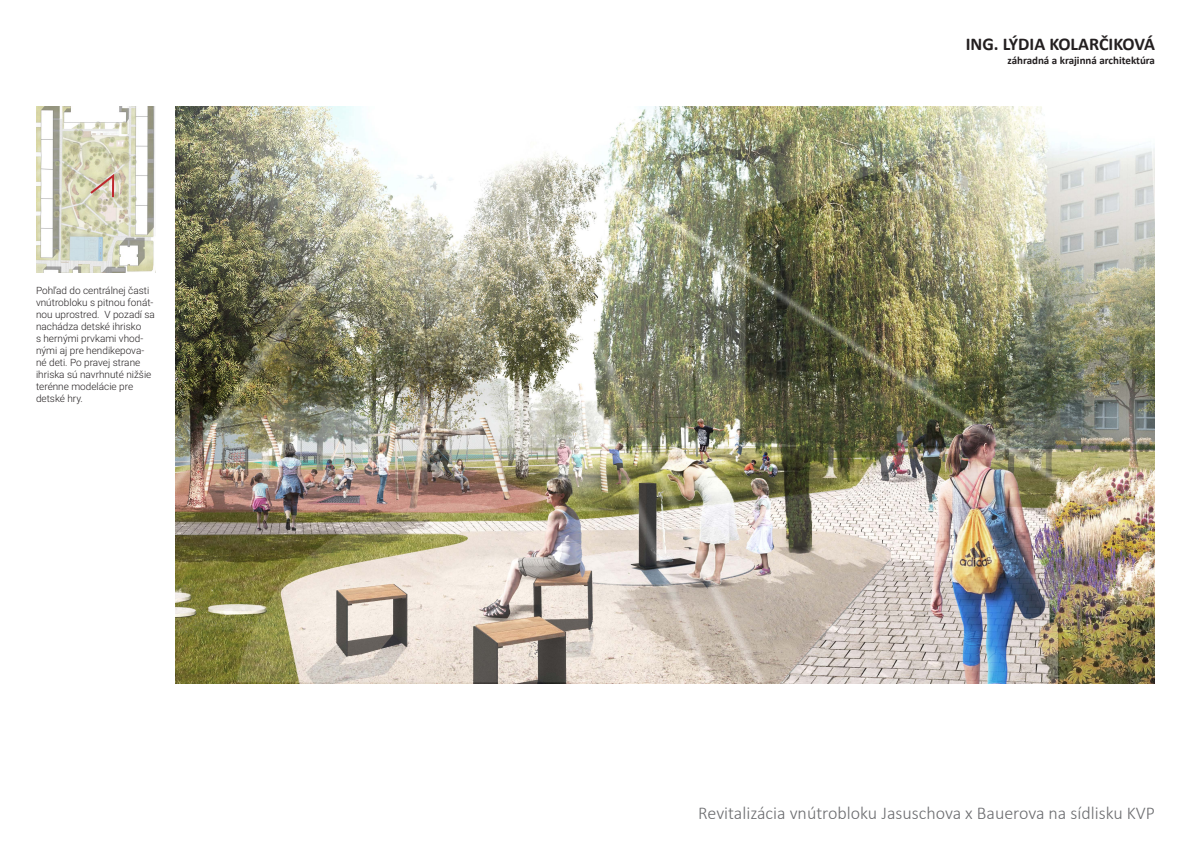
<style>
.page{position:relative;width:1191px;height:842px;background:#fff}
.page>*{position:absolute;margin:0;border:0;box-sizing:border-box;transform-origin:0 0}
.t1{font:300 18px "Calibri";color:#6c6d70}
.t2{font:700 18px "Calibri";color:#231f20}
.t3{font:700 11px "Calibri";color:#231f20}
.t4{font:300 10px/12px "Roboto";color:#231f20}
</style>
<div class="page">
<img style="left:176px;top:106px;width:979px;height:577px">
<img style="left:36px;top:106px;width:119px;height:166px">
<svg style="left:88px;top:172px;width:27px;height:27px"></svg>
<p class="t4" style="left:36px;top:284px;width:120px">Pohľad do centrálnej časti vnútrobloku s pitnou fonát&shy;nou uprostred. V pozadí sa nachádza detské ihrisko</p>
<p class="t4" style="left:36px;top:332px;width:117px">s hernými prvkami vhod&shy;nými aj pre hendikepova&shy;né deti. Po pravej strane ihriska sú navrhnuté nižšie terénne modelácie pre detské hry.</p>
<h1 class="t2" style="left:965px;top:31px;width:191px">ING. LÝDIA KOLARČIKOVÁ</h1>
<p class="t3" style="left:1007px;top:52px;width:149px">záhradná a krajinná architektúra</p>
<h1 class="t1" style="left:698px;top:802px;width:458px">Revitalizácia vnútrobloku Jasuschova x Bauerova na sídlisku KVP</h1>
</div>
